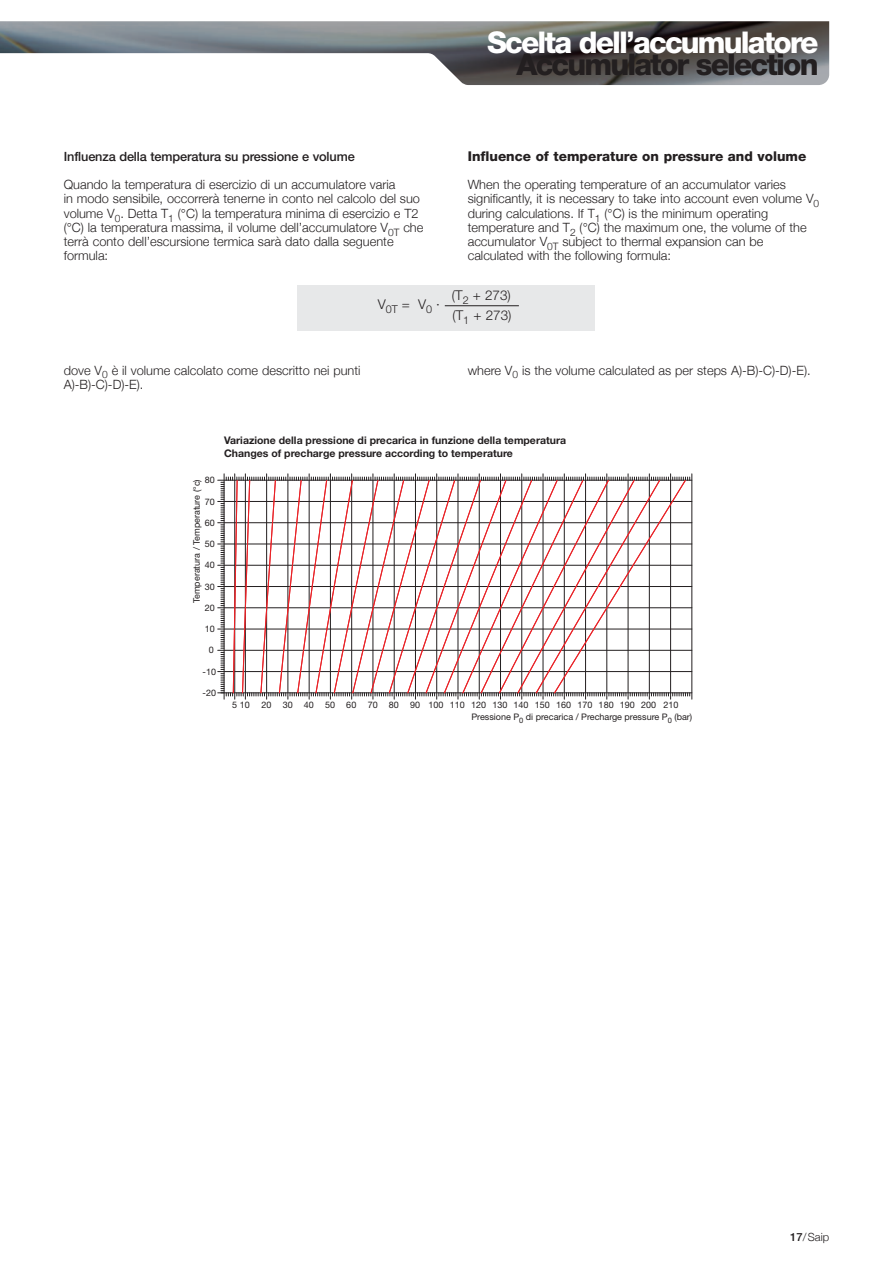
<style>
.page{position:relative;width:893px;height:1263px;background:#fff}
.page>*{position:absolute;margin:0;border:0;box-sizing:border-box;transform-origin:0 0}
.t1{font:800 30px "Helvetica Neue";letter-spacing:-.065em;color:#fff}
.t2{font:800 30px "Helvetica Neue";letter-spacing:-.065em;color:#231f20}
.t3{font:800 13.5px "Helvetica Neue";color:#231f20}
.t4{font:300 13.5px/19.6px "Helvetica Neue";color:#231f20}
.t5{font:300 12.75px/14.2px "Helvetica Neue";color:#231f20}
.t6{font:500 12.75px "Helvetica Neue";letter-spacing:-.01em;color:#231f20}
.t7{font:300 11.25px "Helvetica Neue";color:#231f20}
.t8{font:700 10.5px/12.6px "Helvetica Neue";color:#231f20}
.t9{font:9px "Helvetica Neue";color:#231f20}
.s1{font-weight:500}
</style>
<div class="page">
<img style="left:0;top:21px;width:829px;height:64px">
<hr style="left:224px;top:474px;width:1px;height:225px;background:#231f20">
<hr style="left:234px;top:474px;width:1px;height:225px;background:#231f20">
<hr style="left:245px;top:474px;width:1px;height:225px;background:#231f20">
<hr style="left:266px;top:474px;width:1px;height:225px;background:#231f20">
<hr style="left:288px;top:474px;width:1px;height:225px;background:#231f20">
<hr style="left:309px;top:474px;width:1px;height:225px;background:#231f20">
<hr style="left:330px;top:474px;width:1px;height:225px;background:#231f20">
<hr style="left:351px;top:474px;width:1px;height:225px;background:#231f20">
<hr style="left:373px;top:474px;width:1px;height:225px;background:#231f20">
<hr style="left:394px;top:474px;width:1px;height:225px;background:#231f20">
<hr style="left:415px;top:474px;width:1px;height:225px;background:#231f20">
<hr style="left:436px;top:474px;width:1px;height:225px;background:#231f20">
<hr style="left:458px;top:474px;width:1px;height:225px;background:#231f20">
<hr style="left:479px;top:474px;width:1px;height:225px;background:#231f20">
<hr style="left:500px;top:474px;width:1px;height:225px;background:#231f20">
<hr style="left:521px;top:474px;width:1px;height:225px;background:#231f20">
<hr style="left:543px;top:474px;width:1px;height:225px;background:#231f20">
<hr style="left:564px;top:474px;width:1px;height:225px;background:#231f20">
<hr style="left:585px;top:474px;width:1px;height:225px;background:#231f20">
<hr style="left:607px;top:474px;width:1px;height:225px;background:#231f20">
<hr style="left:628px;top:474px;width:1px;height:225px;background:#231f20">
<hr style="left:649px;top:474px;width:1px;height:225px;background:#231f20">
<hr style="left:670px;top:474px;width:1px;height:225px;background:#231f20">
<hr style="left:692px;top:474px;width:1px;height:225px;background:#231f20">
<hr style="left:218px;top:692px;width:474px;height:1px;background:#231f20">
<hr style="left:218px;top:671px;width:474px;height:1px;background:#231f20">
<hr style="left:218px;top:650px;width:474px;height:1px;background:#231f20">
<hr style="left:218px;top:629px;width:474px;height:1px;background:#231f20">
<hr style="left:218px;top:607px;width:474px;height:1px;background:#231f20">
<hr style="left:218px;top:586px;width:474px;height:1px;background:#231f20">
<hr style="left:218px;top:565px;width:474px;height:1px;background:#231f20">
<hr style="left:218px;top:544px;width:474px;height:1px;background:#231f20">
<hr style="left:218px;top:522px;width:474px;height:1px;background:#231f20">
<hr style="left:218px;top:501px;width:474px;height:1px;background:#231f20">
<hr style="left:218px;top:480px;width:474px;height:1px;background:#231f20">
<svg style="left:221px;top:477px;width:469px;height:219px"></svg>
<div style="left:298px;top:285px;width:297px;height:45px;background:#e7e8e9"></div>
<hr style="left:445px;top:305px;width:74px;height:1px;background:#231f20">
<p class="t6" style="left:64px;top:152px;width:292px">Influenza della temperatura su pressione e volume</p>
<p class="t5" style="left:64px;top:177px;width:361px">Quando la temperatura di esercizio di un accumulatore varia<br>in modo sensibile, occorrerà tenerne in conto nel calcolo del suo volume V<sub>0</sub>. Detta T<sub>1</sub> (°C) la temperatura minima di esercizio e T2 (°C) la temperatura massima, il volume dell’accumulatore V<sub>0T</sub> che terrà conto dell’escursione termica sarà dato dalla seguente formula:</p>
<h1 class="t1" style="left:487px;top:32px;width:333px">Scelta dell’accumulatore</h1>
<h1 class="t2" style="left:516px;top:54px;width:304px">Accumulator selection</h1>
<p class="t3" style="left:468px;top:151px;width:340px">Influence of temperature on pressure and volume</p>
<p class="t5" style="left:468px;top:177px;width:353px">When the operating temperature of an accumulator varies significantly, it is necessary to take into account even volume V<sub>0 </sub>during calculations. If T<sub>1</sub> (°C) is the minimum operating temperature and T<sub>2</sub> (°C) the maximum one, the volume of the accumulator V<sub>0T</sub> subject to thermal expansion can be calculated with the following formula:</p>
<p class="t5" style="left:64px;top:363px;width:298px">dove V<sub>0</sub> è il volume calcolato come descritto nei punti<br>A)-B)-C)-D)-E).</p>
<p class="t4" style="left:378px;top:296px;width:64px">V<sub>0T</sub> = V<sub>0</sub> ·</p>
<p class="t4" style="left:452px;top:287px;width:61px">(T<sub>2</sub> + 273) (T<sub>1</sub> + 273)</p>
<p class="t5" style="left:468px;top:363px;width:344px">where V<sub>0</sub> is the volume calculated as per steps A)-B)-C)-D)-E).</p>
<p class="t9" style="left:205px;top:477px;width:12px">80</p>
<p class="t9" style="left:205px;top:498px;width:12px">70</p>
<p class="t9" style="left:193px;top:603px;width:126px;rotate:-90deg">Temperatura / Temperature (°c)</p>
<p class="t9" style="left:205px;top:519px;width:12px">60</p>
<p class="t9" style="left:205px;top:541px;width:12px">50</p>
<p class="t9" style="left:205px;top:562px;width:12px">40</p>
<p class="t9" style="left:205px;top:583px;width:12px">30</p>
<p class="t9" style="left:205px;top:604px;width:12px">20</p>
<p class="t9" style="left:205px;top:626px;width:12px">10</p>
<p class="t9" style="left:209px;top:647px;width:7px">0</p>
<p class="t9" style="left:202px;top:668px;width:15px">-10</p>
<p class="t9" style="left:202px;top:689px;width:15px">-20</p>
<p class="t8" style="left:224px;top:435px;width:343px">Variazione della pressione di precarica in funzione della temperatura<br>Changes of precharge pressure according to temperature</p>
<p class="t9" style="left:232px;top:702px;width:19px">5 10</p>
<p class="t9" style="left:261px;top:702px;width:96px">20 30 40 50 60</p>
<p class="t9" style="left:368px;top:702px;width:312px">70 80 90 100 110 120 130 140 150 160 170 180 190 200 210</p>
<p class="t9" style="left:471px;top:713px;width:222px">Pressione P<sub>0</sub> di precarica / Precharge pressure P<sub>0</sub> (bar)</p>
<p class="t7" style="left:790px;top:1230px;width:40px"><span class="s1">17</span>/Saip</p>
</div>
